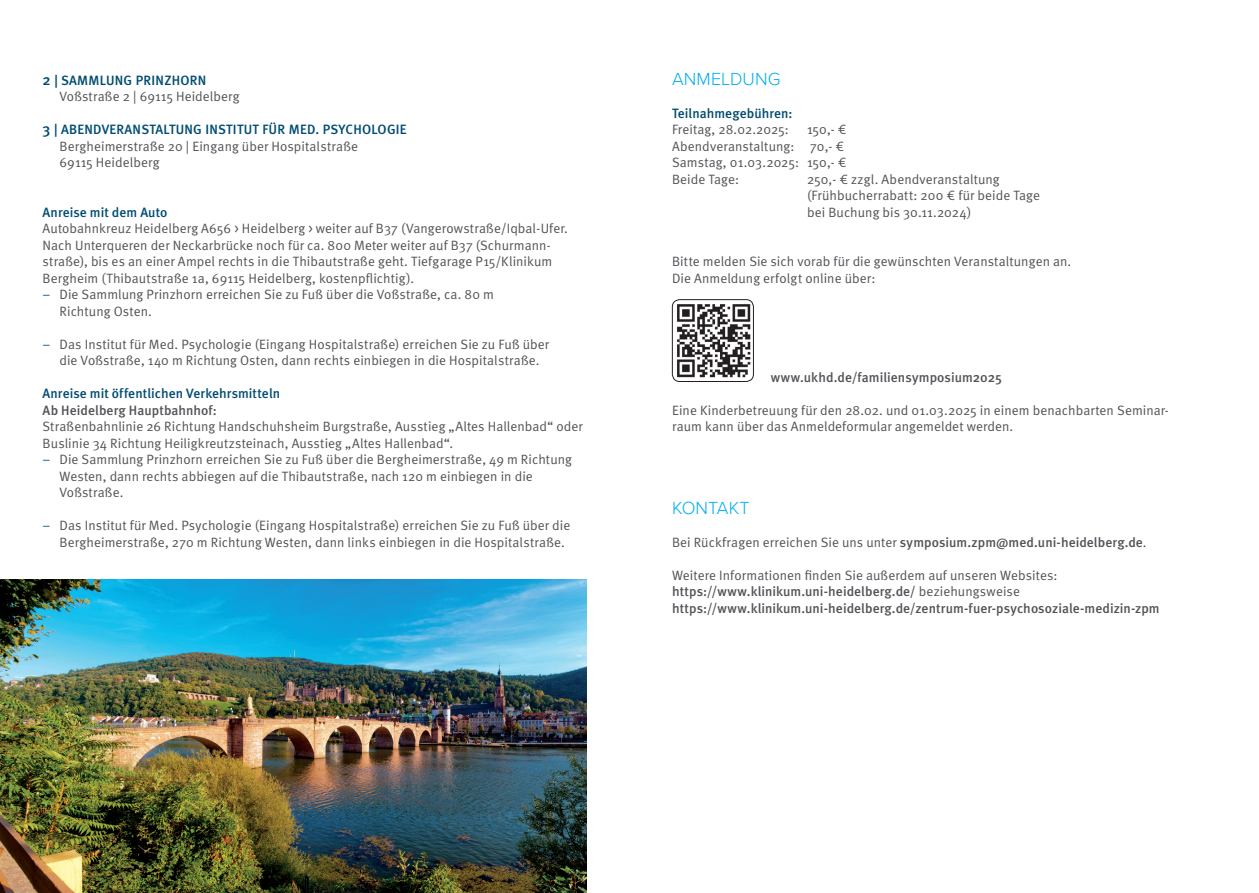
<style>
.page{position:relative;width:1259px;height:893px;background:#fff}
.page>*{position:absolute;margin:0;border:0;box-sizing:border-box;transform-origin:0 0}
.t1{font:300 18px "Proxima Nova";letter-spacing:.005em;color:#00aeef}
.t2{font:13.5px/16.5px "Meta Normal";letter-spacing:.005em;color:#515357}
.t3{font:500 13.5px/16.5px "Meta";letter-spacing:.005em;color:#515357}
.t4{font:500 13.5px "Meta";letter-spacing:.01em;color:#004c72}
.s1{font-size:15px}
.s2{color:#004c72}
.s3{font-family:"Meta Normal";font-weight:400}
</style>
<div class="page">
<img style="left:672px;top:300px;width:81px;height:81px">
<div style="left:672px;top:299px;width:82px;height:83px;border:1px solid #231f20;border-radius:7px"></div>
<img style="left:0;top:580px;width:587px;height:313px">
<p class="t4" style="left:43px;top:72px;width:37px"><span class="s1">2</span> | Sammlung</p>
<p class="t4" style="left:136px;top:72px;width:16px">Prinzh</p>
<p class="t4" style="left:180px;top:72px;width:18px">orn</p>
<p class="t2" style="left:60px;top:88px;width:182px">Voßstraße 2 | 69115 Heidelberg</p>
<p class="t4" style="left:43px;top:122px;width:36px"><span class="s1">3</span> | Abendveranstaltung</p>
<p class="t4" style="left:205px;top:122px;width:12px">Institut</p>
<p class="t4" style="left:262px;top:122px;width:132px">für Med. Psych ologie</p>
<p class="t2" style="left:60px;top:137px;width:300px">Bergheimerstraße 20 | Eingang über Hospitalstraße<br>69115 Heidelberg</p>
<p class="t4" style="left:43px;top:204px;width:126px">Anreise mit dem Auto</p>
<p class="t2" style="left:43px;top:220px;width:527px">Autobahnkreuz Heidelberg A656 &gt; Heidelberg &gt; weiter auf B37 (Vangerowstraße/Iqbal-Ufer.<br>Nach Unterqueren der Neckarbrücke noch für ca. 800 Meter weiter auf B37 (Schurmann&shy;straße), bis es an einer Ampel rechts in die Thibautstraße geht. Tiefgarage P15/Klinikum Bergheim (Thibautstraße 1a, 69115 Heidelberg, kostenpflichtig).</p>
<p class="t2" style="left:60px;top:286px;width:436px;text-indent:-17px"><span class="s2">–</span> Die Sammlung Prinzhorn erreichen Sie zu Fuß über die Voßstraße, ca. 80 m<br>Richtung Osten.</p>
<p class="t2" style="left:43px;top:335px;width:508px;text-align:center"><span class="s2">–</span> Das Institut für Med. Psychologie (Eingang Hospitalstraße) erreichen Sie zu Fuß über die Voßstraße, 140 m Richtung Osten, dann rechts einbiegen in die Hospitalstraße.</p>
<p class="t4" style="left:43px;top:386px;width:239px">Anreise mit öffentlichen Verkehrsmitteln</p>
<p class="t3" style="left:43px;top:401px;width:176px">Ab Heidelberg Hauptbahnhof:</p>
<p class="t2" style="left:43px;top:418px;width:542px">Straßenbahnlinie 26 Richtung Handschuhsheim Burgstraße, Ausstieg „Altes Hallenbad“ oder<br>Buslinie 34 Richtung Heiligkreutzsteinach, Ausstieg „Altes Hallenbad“.</p>
<p class="t2" style="left:60px;top:451px;width:514px;text-indent:-17px"><span class="s2">–</span> Die Sammlung Prinzhorn erreichen Sie zu Fuß über die Bergheimerstraße, 49 m Richtung<br>Westen, dann rechts abbiegen auf die Thibautstraße, nach 120 m einbiegen in die<br>Voßstraße.</p>
<p class="t2" style="left:60px;top:517px;width:512px;text-indent:-17px"><span class="s2">–</span> Das Institut für Med. Psychologie (Eingang Hospitalstraße) erreichen Sie zu Fuß über die<br>Bergheimerstraße, 270 m Richtung Westen, dann links einbiegen in die Hospitalstraße.</p>
<h1 class="t1" style="left:672px;top:65px;width:110px">ANM ELDUNG</h1>
<p class="t4" style="left:672px;top:105px;width:122px">Teilnahmegebühren:</p>
<p class="t2" style="left:672px;top:121px;width:118px">Freitag, 28.02.2025:</p>
<p class="t2" style="left:672px;top:121px;width:176px;text-indent:135px">150,- €<br>Abendveranstaltung: 70,- €<br>Samstag, 01.03.2025: 150,- €<br>Beide Tage:</p>
<p class="t2" style="left:807px;top:170px;width:234px">250,- € zzgl. Abendveranstaltung (Frühbucherrabatt: 200 € für beide Tage bei Buchung bis 30.11.2024)</p>
<p class="t2" style="left:672px;top:253px;width:401px">Bitte melden Sie sich vorab für die gewünschten Veranstaltungen an.<br>Die Anmeldung erfolgt online über:</p>
<p class="t3" style="left:771px;top:368px;width:233px">www.ukhd.de/familiensymposium2025</p>
<p class="t2" style="left:672px;top:401px;width:498px">Eine Kinderbetreuung für den 28.02. und 01.03.2025 in einem benachbarten Seminar&shy;raum kann über das Anmeldeformular angemeldet werden.</p>
<h1 class="t1" style="left:672px;top:494px;width:79px">KONTAKT</h1>
<p class="t3" style="left:672px;top:533px;width:476px"><span class="s3">Bei Rückfragen erreichen Sie uns unter</span> symposium.zpm@med.uni-heidelberg.de<span class="s3">.</span></p>
<p class="t2" style="left:672px;top:566px;width:387px">Weitere Informationen finden Sie außerdem auf unseren Websites:</p>
<p class="t3" style="left:672px;top:583px;width:489px">https://www.klinikum.uni-heidelberg.de/ <span class="s3">beziehungsweise </span>https://www.klinikum.uni-heidelberg.de/zentrum-fuer-psychosoziale-medizin-zpm</p>
</div>
